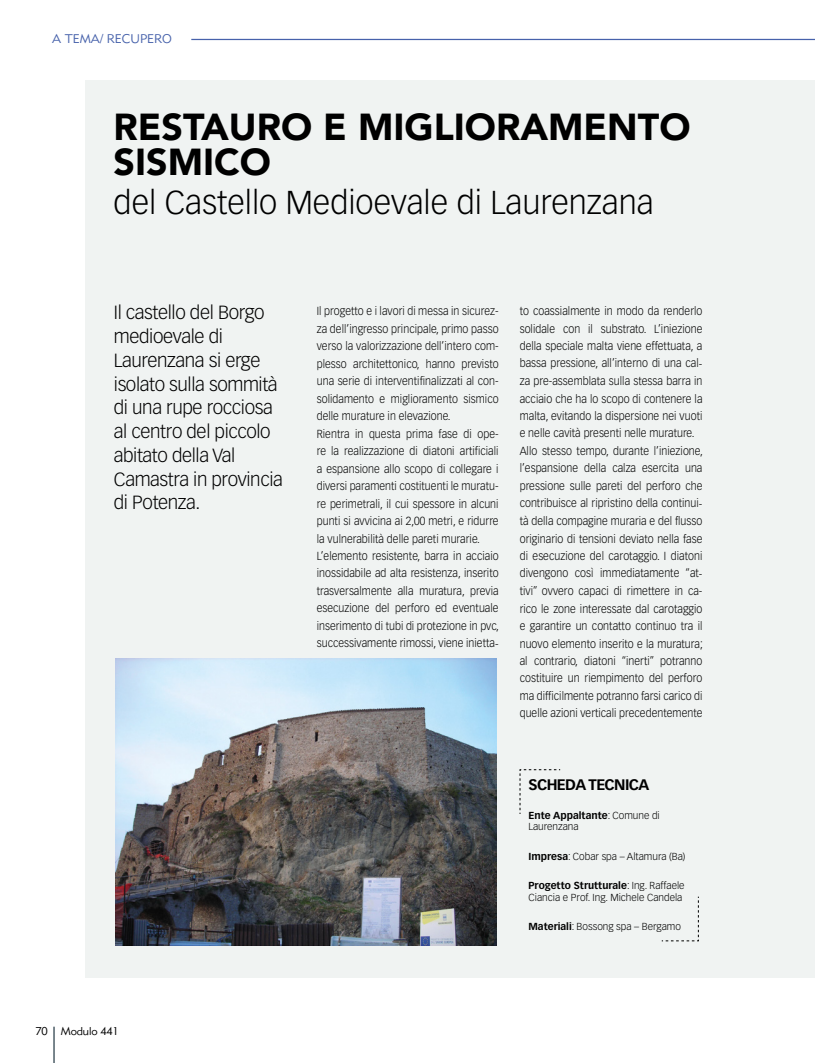
<style>
.page{position:relative;width:815px;height:1063px;background:#fff}
.page>*{position:absolute;margin:0;border:0;box-sizing:border-box;transform-origin:0 0}
.t1{font:900 37.5px/35px "Avenir";color:#000}
.t2{font:300 32.5px "Vectora LT Std";color:#000}
.t3{font:300 18.75px/23.8px "Vectora LT Std";letter-spacing:-.02em;color:#000}
.t4{font:700 15px "Vectora LT Pro";letter-spacing:-.04em;color:#000}
.t5{font:12.5px "Metro Lite LT Two";color:#4762ab}
.t6{font:300 11.5px/17.5px "Vectora LT Std";letter-spacing:.005em;color:#000;scale:.92 1}
.t7{font:11.25px "Metro Lite LT Two";letter-spacing:-.015em;color:#000}
.t8{font:300 10px/11.2px "Vectora LT Std";color:#000}
.s1{font-weight:700}
</style>
<div class="page">
<hr style="left:191px;top:39px;width:624px;height:1px;background:#4762ab">
<hr style="left:53px;top:1027px;width:2px;height:36px;background:#717e86">
<div style="left:85px;top:80px;width:730px;height:898px;background:#edf1ef"></div>
<img style="left:115px;top:659px;width:382px;height:286px">
<svg style="left:519px;top:769px;width:42px;height:45px"></svg>
<svg style="left:661px;top:896px;width:38px;height:46px"></svg>
<p class="t5" style="left:52px;top:31px;width:121px">A TEMA/ RECUPERO</p>
<h1 class="t1" style="left:114px;top:111px;width:578px">RESTAURO E MIGLIORAMENTO<br>SISMICO</h1>
<h2 class="t2" style="left:114px;top:184px;width:542px">del Castello Medioevale di Laurenzana</h2>
<h3 class="t3" style="left:114px;top:301px;width:170px">Il castello del Borgo medioevale di<br>Laurenzana si erge isolato sulla sommità di una rupe rocciosa al centro del piccolo abitato della Val<br>Camastra in provincia di Potenza.</h3>
<p class="t6" style="left:317px;top:302px;width:200px">Il progetto e i lavori di messa in sicurez&shy;za dell’ingresso principale, primo passo verso la valorizzazione dell’intero com&shy;plesso architettonico, hanno previsto una serie di interventifinalizzati al con&shy;solidamento e miglioramento sismico delle murature in elevazione.<br>Rientra in questa prima fase di ope&shy;re la realizzazione di diatoni artificiali a espansione allo scopo di collegare i diversi paramenti costituenti le muratu&shy;re perimetrali, il cui spessore in alcuni punti si avvicina ai 2,00 metri, e ridurre la vulnerabilità delle pareti murarie.<br>L’elemento resistente, barra in acciaio inossidabile ad alta resistenza, inserito trasversalmente alla muratura, previa esecuzione del perforo ed eventuale inserimento di tubi di protezione in pvc, successivamente rimossi, viene inietta-</p>
<p class="t6" style="left:520px;top:302px;width:201px">to coassialmente in modo da renderlo solidale con il substrato. L’iniezione della speciale malta viene effettuata, a bassa pressione, all’interno di una cal&shy;za pre-assemblata sulla stessa barra in acciaio che ha lo scopo di contenere la malta, evitando la dispersione nei vuoti e nelle cavità presenti nelle murature.<br>Allo stesso tempo, durante l’iniezione, l’espansione della calza esercita una pressione sulle pareti del perforo che contribuisce al ripristino della continui&shy;tà della compagine muraria e del flusso originario di tensioni deviato nella fase di esecuzione del carotaggio. I diatoni divengono così immediatamente “at&shy;tivi” ovvero capaci di rimettere in ca&shy;rico le zone interessate dal carotaggio e garantire un contatto continuo tra il nuovo elemento inserito e la muratura; al contrario, diatoni “inerti” potranno costituire un riempimento del perforo ma difficilmente potranno farsi carico di quelle azioni verticali precedentemente</p>
<h3 class="t4" style="left:528px;top:775px;width:122px">SCHEDA TECNICA</h3>
<p class="t8" style="left:528px;top:810px;width:133px"><span class="s1">Ente Appaltante</span>: Comune di<br>Laurenzana</p>
<p class="t8" style="left:528px;top:851px;width:158px"><span class="s1">Impresa</span>: Cobar spa – Altamura (Ba)</p>
<p class="t8" style="left:528px;top:880px;width:158px"><span class="s1">Progetto Strutturale</span>: Ing. Raffaele<br>Ciancia e Prof. Ing. Michele Candela</p>
<p class="t8" style="left:528px;top:921px;width:154px"><span class="s1">Materiali</span>: Bossong spa – Bergamo</p>
<p class="t7" style="left:35px;top:1025px;width:85px">70 Modulo 441</p>
</div>
